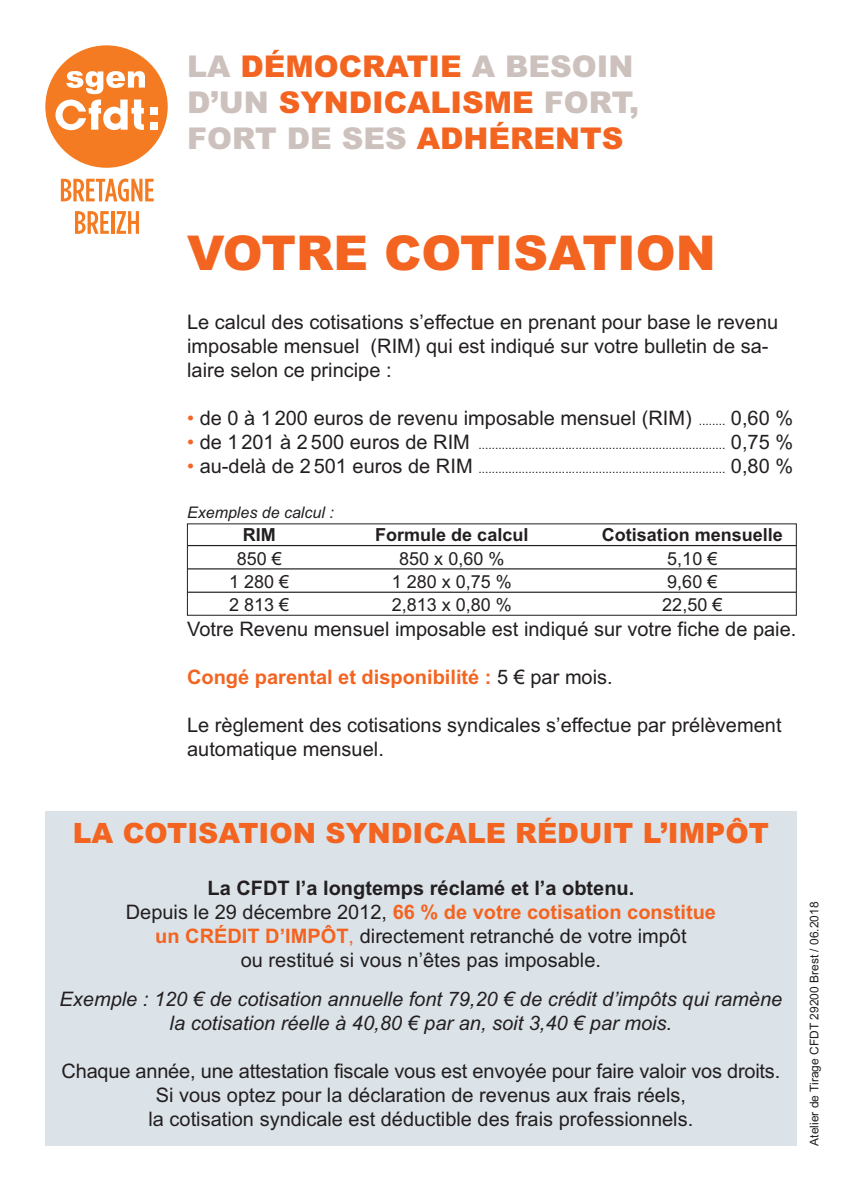
<style>
.page{position:relative;width:842px;height:1191px;background:#fff}
.page>*{position:absolute;margin:0;border:0;box-sizing:border-box;transform-origin:0 0}
.t1{font:900 48px "Arial";color:#f36421}
.t2{font:900 30px/36px "Arial";color:#f36421}
.t3{font:900 28px "Arial";color:#f36421}
.t4{font:20px/24px "Arial";color:#231f20;text-align:center}
.t5{font:italic 20px/24px "Arial";color:#231f20;text-align:center}
.t6{font:700 20px "Arial";color:#f36421}
.t7{font:18px "Arial";color:#231f20}
.t8{font:700 18px "Arial";color:#231f20}
.t9{font:italic 16px "Arial";color:#231f20}
.t10{font:12px "Arial";color:#231f20}
.s1{color:#ccc1bd}
.s2{color:#f36621}
.s3{font-size:12px}
.s4{font-size:20px;color:#f36621}
.s5{font-size:20px}
.s6{font-weight:400;color:#231f20}
.s7{font-weight:700}
.s8{font-weight:700;color:#f36421}
.s9{color:#f36421}
</style>
<div class="page">
<div style="left:45px;top:45px;width:123px;height:123px;background:#f47b21;border-radius:50%"></div>
<div style="left:150px;top:108px;width:8px;height:7px;background:#fff"></div>
<div style="left:150px;top:122px;width:8px;height:8px;background:#fff"></div>
<svg style="left:55px;top:100px;width:89px;height:30px"></svg>
<svg style="left:66px;top:71px;width:79px;height:23px"></svg>
<svg style="left:61px;top:179px;width:93px;height:23px"></svg>
<svg style="left:75px;top:211px;width:34px;height:23px"></svg>
<hr style="left:111px;top:211px;width:3px;height:23px;background:#f47b21">
<svg style="left:117px;top:211px;width:22px;height:23px"></svg>
<div style="left:45px;top:811px;width:751px;height:334px;background:#dbe3e8"></div>
<hr style="left:188px;top:545px;width:608px;height:1px;background:#231f20">
<hr style="left:188px;top:568px;width:608px;height:1px;background:#231f20">
<hr style="left:188px;top:591px;width:608px;height:2px;background:#231f20">
<h2 class="t2" style="left:187px;top:49px;width:454px"><span class="s1">LA</span> DÉMOCRATIE <span class="s1">A BESOIN<br>D’UN</span> SYNDICALISME <span class="s1">FORT,<br>FORT DE SES</span> ADHÉRENTS</h2>
<h1 class="t1" style="left:187px;top:225px;width:530px">VOTRE COTISATION</h1>
<p class="t4" style="left:187px;top:310px;width:593px;text-align:left">Le calcul des cotisations s’effectue en prenant pour base le revenu imposable mensuel (RIM) qui est indiqué sur votre bulletin de sa&shy;laire selon ce principe :</p>
<p class="t4" style="left:187px;top:406px;width:608px"><span class="s2">•</span> de 0 à 1 200 euros de revenu imposable mensuel (RIM) <span class="s3">........</span> 0,60 %</p>
<p class="t10" style="left:187px;top:438px;width:608px"><span class="s4">•</span> <span class="s5">de 1 201 à 2 500 euros de RIM</span> .......................................................................... <span class="s5">0,75 %</span></p>
<p class="t10" style="left:187px;top:462px;width:608px"><span class="s4">•</span> <span class="s5">au-delà de 2 501 euros de RIM</span> .......................................................................... <span class="s5">0,80 %</span></p>
<p class="t9" style="left:187px;top:503px;width:148px">Exemples de calcul :</p>
<p class="t8" style="left:243px;top:524px;width:34px">RIM</p>
<p class="t8" style="left:375px;top:524px;width:155px">Formule de calcul</p>
<p class="t8" style="left:602px;top:524px;width:183px">Cotisation mensuelle</p>
<p class="t7" style="left:237px;top:548px;width:47px">850 €</p>
<p class="t7" style="left:399px;top:548px;width:107px">850 x 0,60 %</p>
<p class="t7" style="left:667px;top:548px;width:52px">5,10 €</p>
<p class="t7" style="left:229px;top:571px;width:62px">1 280 €</p>
<p class="t7" style="left:392px;top:571px;width:122px">1 280 x 0,75 %</p>
<p class="t7" style="left:667px;top:571px;width:52px">9,60 €</p>
<p class="t7" style="left:229px;top:594px;width:62px">2 813 €</p>
<p class="t7" style="left:392px;top:594px;width:122px">2,813 x 0,80 %</p>
<p class="t7" style="left:662px;top:594px;width:62px">22,50 €</p>
<p class="t4" style="left:187px;top:617px;width:611px">Votre Revenu mensuel imposable est indiqué sur votre fiche de paie.</p>
<p class="t6" style="left:187px;top:665px;width:427px">Congé parental et disponibilité : <span class="s6">5 € par mois.</span></p>
<p class="t4" style="left:187px;top:713px;width:596px;text-align:left">Le règlement des cotisations syndicales s’effectue par prélèvement automatique mensuel.</p>
<h3 class="t3" style="left:73px;top:817px;width:697px">LA COTISATION SYNDICALE RÉDUIT L’IMPÔT</h3>
<p class="t4" style="left:126px;top:876px;width:592px"><span class="s7">La CFDT l’a longtemps réclamé et l’a obtenu.<br></span>Depuis le 29 décembre 2012, <span class="s8">66 % de votre cotisation constitue un CRÉDIT D’IMPÔT</span><span class="s9">,</span> directement retranché de votre impôt<br>ou restitué si vous n’êtes pas imposable.</p>
<p class="t5" style="left:60px;top:986px;width:724px">Exemple : 120 € de cotisation annuelle font 79,20 € de crédit d’impôts qui ramène la cotisation réelle à 40,80 € par an, soit 3,40 € par mois.</p>
<p class="t4" style="left:62px;top:1058px;width:720px">Chaque année, une attestation fiscale vous est envoyée pour faire valoir vos droits.<br>Si vous optez pour la déclaration de revenus aux frais réels,<br>la cotisation syndicale est déductible des frais professionnels.</p>
<p class="t10" style="left:807px;top:1145px;width:245px;rotate:-90deg">Atelier de Tirage CFDT 29200 Brest / 06.2018</p>
</div>
